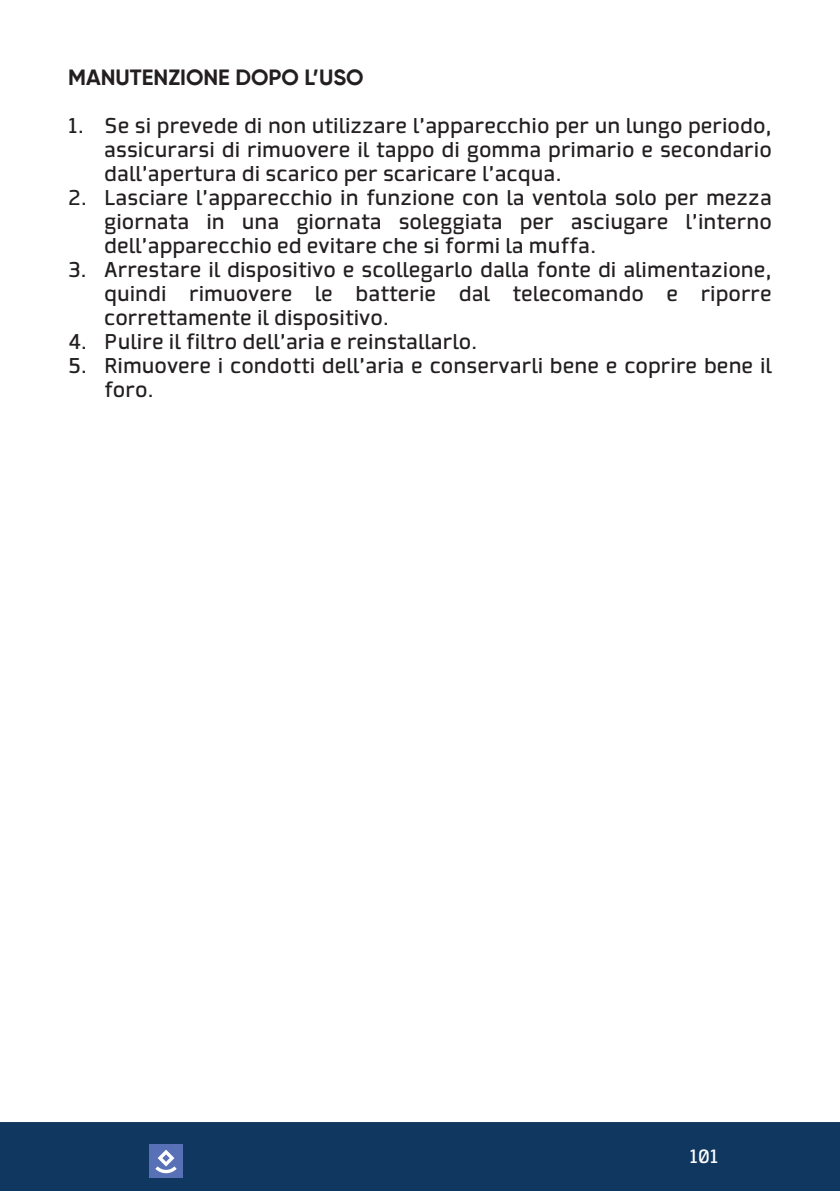
<style>
.page{position:relative;width:840px;height:1191px;background:#fff}
.page>*{position:absolute;margin:0;border:0;box-sizing:border-box;transform-origin:0 0}
.t1{font:700 22px "Gilroy";color:#231f20}
.t2{font:20px/24px "Collator";color:#231f20;text-align:justify}
.t3{font:18px "Collator";color:#fff}
</style>
<div class="page">
<div style="left:1px;top:1122px;width:838px;height:69px;background:#0f3760"></div>
<svg style="left:0;top:1122px;width:1px;height:69px"></svg>
<div style="left:149px;top:1144px;width:34px;height:34px;background:#5870b6"></div>
<svg style="left:155px;top:1149px;width:22px;height:24px"></svg>
<p class="t1" style="left:68px;top:64px;width:297px">MANUTENZIONE DOPO L’USO</p>
<p class="t2" style="left:104px;top:115px;width:669px;text-indent:-36px">1. Se si prevede di non utilizzare l’apparecchio per un lungo periodo, assicurarsi di rimuovere il tappo di gomma primario e secondario dall’apertura di scarico per scaricare l’acqua.</p>
<p class="t2" style="left:104px;top:187px;width:669px;text-indent:-36px">2. Lasciare l’apparecchio in funzione con la ventola solo per mezza giornata in una giornata soleggiata per asciugare l’interno dell’apparecchio ed evitare che si formi la muffa.</p>
<p class="t2" style="left:104px;top:259px;width:669px;text-indent:-36px">3. Arrestare il dispositivo e scollegarlo dalla fonte di alimentazione, quindi rimuovere le batterie dal telecomando e riporre correttamente il dispositivo.</p>
<p class="t2" style="left:68px;top:331px;width:411px">4. Pulire il filtro dell’aria e reinstallarlo.</p>
<p class="t2" style="left:104px;top:355px;width:668px;text-indent:-36px">5. Rimuovere i condotti dell’aria e conservarli bene e coprire bene il foro.</p>
<p class="t3" style="left:689px;top:1145px;width:31px">101</p>
</div>
